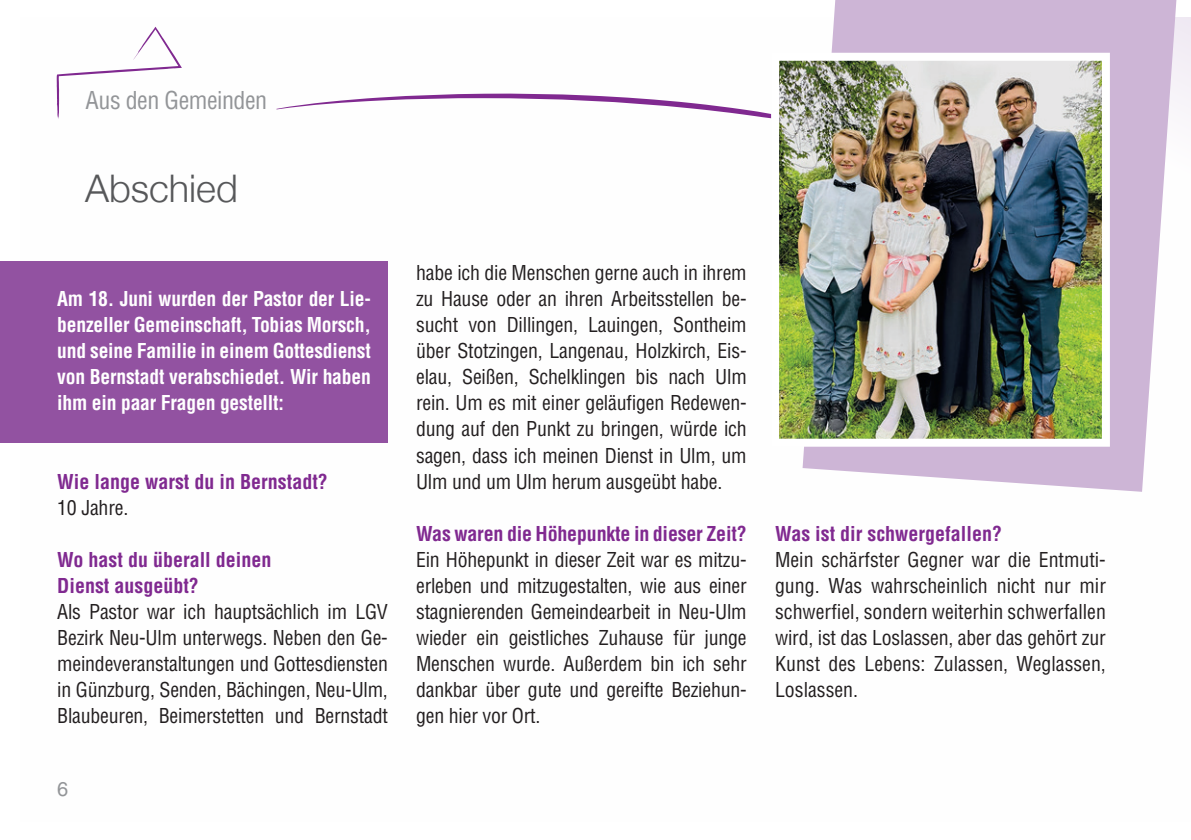
<style>
.page{position:relative;width:1191px;height:840px;background:#fff}
.page>*{position:absolute;margin:0;border:0;box-sizing:border-box;transform-origin:0 0}
.t1{font:300 38px "Helvetica Neue";color:#57585a}
.t2{font:condensed 24px "Helvetica LT Std";letter-spacing:-.02em;color:#939598}
.t3{font:condensed 20px/26px "Helvetica LT Std";letter-spacing:-.01em;color:#231f20;text-align:justify}
.t4{font:700 condensed 20px/26px "Helvetica LT Std";letter-spacing:-.01em;color:#fff;text-align:justify}
.t5{font:700 condensed 20px/26px "Helvetica LT Std";color:#802990}
.t6{font:20px "Helvetica LT Std";color:#939598}
</style>
<div class="page">
<svg style="left:802px;top:0;width:374px;height:491px;fill:#cdb5d6"></svg>
<div style="left:0;top:261px;width:387px;height:181px;background:#9252a1"></div>
<svg style="left:276px;top:93px;width:495px;height:26px"></svg>
<svg style="left:57px;top:27px;width:125px;height:92px"></svg>
<img style="left:780px;top:62px;width:321px;height:375px">
<div style="left:771px;top:53px;width:339px;height:393px;border:8px solid #fff"></div>
<p class="t2" style="left:86px;top:85px;width:183px">Aus den Gemeinden</p>
<h1 class="t1" style="left:85px;top:158px;width:154px">Abschied</h1>
<p class="t4" style="left:57px;top:286px;width:315px">Am 18. Juni wurden der Pastor der Lie&shy;benzeller Gemeinschaft, Tobias Morsch, und seine Familie in einem Gottesdienst von Bernstadt verabschiedet. Wir haben ihm ein paar Fragen gestellt:</p>
<p class="t5" style="left:57px;top:468px;width:272px">Wie lange warst du in Bernstadt?</p>
<p class="t3" style="left:57px;top:494px;width:72px">10 Jahre.</p>
<p class="t5" style="left:57px;top:546px;width:216px">Wo hast du überall deinen<br>Dienst ausgeübt?</p>
<p class="t3" style="left:57px;top:598px;width:332px">Als Pastor war ich hauptsächlich im LGV Bezirk Neu-Ulm unterwegs. Neben den Ge&shy;meindeveranstaltungen und Gottesdiensten in Günzburg, Senden, Bächingen, Neu-Ulm, Blaubeuren, Beimerstetten und Bernstadt</p>
<p class="t6" style="left:57px;top:777px;width:13px">6</p>
<p class="t3" style="left:416px;top:260px;width:332px">habe ich die Menschen gerne auch in ihrem zu Hause oder an ihren Arbeitsstellen be&shy;sucht von Dillingen, Lauingen, Sontheim über Stotzingen, Langenau, Holzkirch, Eis&shy;elau, Seißen, Schelklingen bis nach Ulm rein. Um es mit einer geläufigen Redewen&shy;dung auf den Punkt zu bringen, würde ich sagen, dass ich meinen Dienst in Ulm, um Ulm und um Ulm herum ausgeübt habe.</p>
<p class="t5" style="left:416px;top:520px;width:332px">Was waren die Höhepunkte in dieser Zeit?</p>
<p class="t3" style="left:416px;top:546px;width:332px">Ein Höhepunkt in dieser Zeit war es mitzu&shy;erleben und mitzugestalten, wie aus einer stagnierenden Gemeindearbeit in Neu-Ulm wieder ein geistliches Zuhause für junge Menschen wurde. Außerdem bin ich sehr dankbar über gute und gereifte Beziehun&shy;gen hier vor Ort.</p>
<p class="t5" style="left:775px;top:520px;width:228px">Was ist dir schwergefallen?</p>
<p class="t3" style="left:775px;top:546px;width:332px">Mein schärfster Gegner war die Entmuti&shy;gung. Was wahrscheinlich nicht nur mir schwerfiel, sondern weiterhin schwerfallen wird, ist das Loslassen, aber das gehört zur Kunst des Lebens: Zulassen, Weglassen, Loslassen.</p>
</div>
